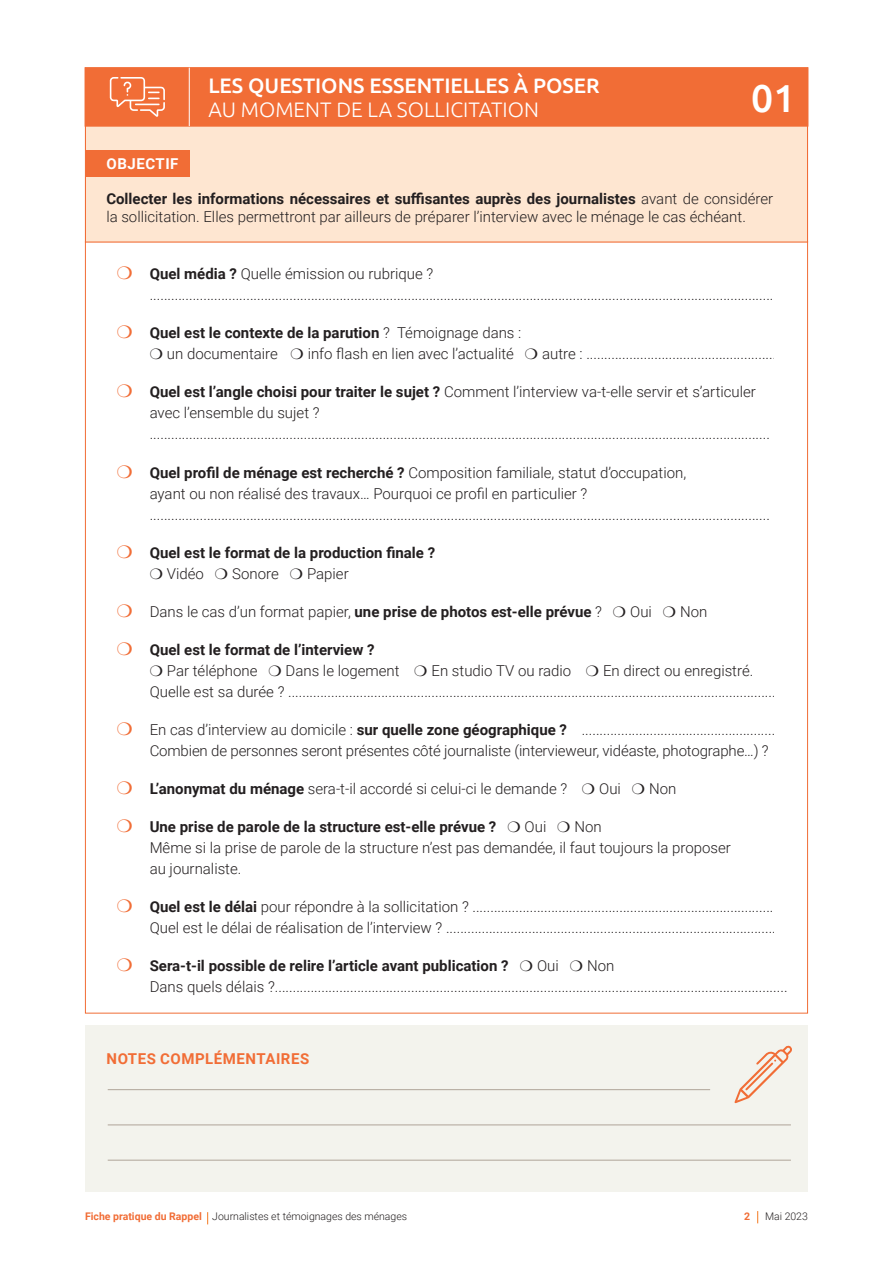
<style>
.page{position:relative;width:893px;height:1263px;background:#fff}
.page>*{position:absolute;margin:0;border:0;box-sizing:border-box;transform-origin:0 0}
.t1{font:500 39px "Ubuntu";color:#fff}
.t2{font:500 21px "Ubuntu";color:#fff}
.t3{font:300 21px "Ubuntu";color:#fff}
.t4{font:300 15px/21px "Roboto";color:#231f20}
.t5{font:700 15px "Roboto";color:#231f20}
.t6{font:700 15px "Roboto";letter-spacing:.035em;color:#f16d36}
.t7{font:700 15px "Roboto";letter-spacing:.035em;color:#fff}
.t8{font:300 10.5px "Roboto";color:#231f20}
.t9{font:700 10.5px "Roboto";color:#f16d36}
.s1{font-weight:700}
.s2{font-weight:300}
.s3{font-weight:700;color:#f16d36}
</style>
<div class="page">
<svg style="left:207px;top:1212px;width:1px;height:12px"></svg>
<svg style="left:757px;top:1211px;width:1px;height:12px"></svg>
<div style="left:87px;top:126px;width:719px;height:114px;background:#fee6d1"></div>
<div style="left:85px;top:67px;width:723px;height:59px;background:#f16d36;border:1px solid #f16d36"></div>
<div style="left:85px;top:150px;width:105px;height:27px;background:#f16d36"></div>
<hr style="left:189px;top:68px;width:1px;height:58px;background:#fff">
<div style="left:85px;top:1025px;width:723px;height:166px;background:#f3f3ed"></div>
<hr style="left:108px;top:1089px;width:602px;height:1px;background:#afa498">
<hr style="left:108px;top:1125px;width:683px;height:1px;background:#afa498">
<hr style="left:108px;top:1160px;width:683px;height:1px;background:#afa498">
<svg style="left:734px;top:1045px;width:58px;height:58px"></svg>
<svg style="left:110px;top:77px;width:55px;height:40px"></svg>
<h2 class="t2" style="left:208px;top:72px;width:393px">LES QUESTIONS ESSENTIELLES À POSER</h2>
<h2 class="t3" style="left:208px;top:97px;width:332px">AU MOMENT DE LA SOLLICITATION</h2>
<h1 class="t1" style="left:751px;top:74px;width:46px">01</h1>
<p class="t7" style="left:107px;top:153px;width:73px">OBJECTIF</p>
<p class="t4" style="left:106px;top:189px;width:668px;line-height:18px"><span class="s1">Collecter les informations nécessaires et suffisantes auprès des journalistes</span> avant de considérer la sollicitation. Elles permettront par ailleurs de préparer l’interview avec le ménage le cas échéant.</p>
<p class="t4" style="left:150px;top:263px;width:636px"><span class="s1">Quel média ?</span> Quelle émission ou rubrique ? .................................................................................................................................................................................</p>
<p class="t4" style="left:167px;top:322px;width:356px;text-indent:-17px"><span class="s1">Quel est le contexte de la parution</span> ? Témoignage dans : un documentaire</p>
<p class="t4" style="left:308px;top:343px;width:208px">info flash en lien avec l’actualité</p>
<p class="t4" style="left:542px;top:343px;width:236px">autre : .....................................................</p>
<p class="t4" style="left:150px;top:381px;width:622px"><span class="s1">Quel est l’angle choisi pour traiter le sujet ?</span> Comment l’interview va-t-elle servir et s’articuler avec l’ensemble du sujet ? .............................................................................................................................................................................</p>
<p class="t4" style="left:150px;top:461px;width:622px"><span class="s1">Quel profil de ménage est recherché ?</span> Composition familiale, statut d’occupation,<br>ayant ou non réalisé des travaux… Pourquoi ce profil en particulier ? .............................................................................................................................................................................</p>
<p class="t5" style="left:150px;top:542px;width:287px">Quel est le format de la production finale ?</p>
<p class="t4" style="left:167px;top:562px;width:39px">Vidéo</p>
<p class="t4" style="left:232px;top:562px;width:48px">Sonore</p>
<p class="t4" style="left:307px;top:562px;width:43px">Papier</p>
<p class="t5" style="left:150px;top:601px;width:454px"><span class="s2">Dans le cas d’un format papier,</span> une prise de photos est-elle prévue <span class="s2">?</span></p>
<p class="t4" style="left:630px;top:600px;width:23px">Oui</p>
<p class="t4" style="left:680px;top:600px;width:29px">Non</p>
<p class="t5" style="left:150px;top:639px;width:226px">Quel est le format de l’interview ?</p>
<p class="t4" style="left:167px;top:659px;width:92px">Par téléphone</p>
<p class="t4" style="left:286px;top:659px;width:116px">Dans le logement</p>
<p class="t4" style="left:432px;top:659px;width:141px">En studio TV ou radio</p>
<p class="t4" style="left:150px;top:659px;width:628px;text-indent:453px">En direct ou enregistré.<br>Quelle est sa durée ? ........................................................................................................................................</p>
<p class="t4" style="left:150px;top:718px;width:627px">En cas d’interview au domicile : <span class="s1">sur quelle zone géographique ?</span> ......................................................<br>Combien de personnes seront présentes côté journaliste (intervieweur, vidéaste, photographe…) ?</p>
<p class="t4" style="left:150px;top:777px;width:419px"><span class="s1">L’anonymat du ménage</span> sera-t-il accordé si celui-ci le demande ?</p>
<p class="t4" style="left:599px;top:777px;width:23px">Oui</p>
<p class="t4" style="left:649px;top:777px;width:29px">Non</p>
<p class="t5" style="left:150px;top:816px;width:348px">Une prise de parole de la structure est-elle prévue ?</p>
<p class="t4" style="left:525px;top:815px;width:23px">Oui</p>
<p class="t4" style="left:150px;top:815px;width:583px;text-indent:425px">Non<br>Même si la prise de parole de la structure n’est pas demandée, il faut toujours la proposer au journaliste.</p>
<p class="t4" style="left:150px;top:895px;width:647px"><span class="s1">Quel est le délai</span> pour répondre à la sollicitation ? ..........................................................................................<br>Quel est le délai de réalisation de l’interview ? .................................................................................................</p>
<p class="t5" style="left:150px;top:955px;width:360px">Sera-t-il possible de relire l’article avant publication ?</p>
<p class="t4" style="left:537px;top:954px;width:23px">Oui</p>
<p class="t4" style="left:150px;top:954px;width:639px;text-indent:437px">Non<br>Dans quels délais ?...............................................................................................................................................</p>
<p class="t6" style="left:107px;top:1048px;width:204px">NOTES COMPLÉMENTAIRES</p>
<p class="t8" style="left:85px;top:1209px;width:324px"><span class="s3">Fiche pratique du Rappel</span> Journalistes et témoignages des ménages</p>
<p class="t9" style="left:744px;top:1209px;width:8px">2</p>
<p class="t8" style="left:765px;top:1209px;width:44px">Mai 2023</p>
</div>
